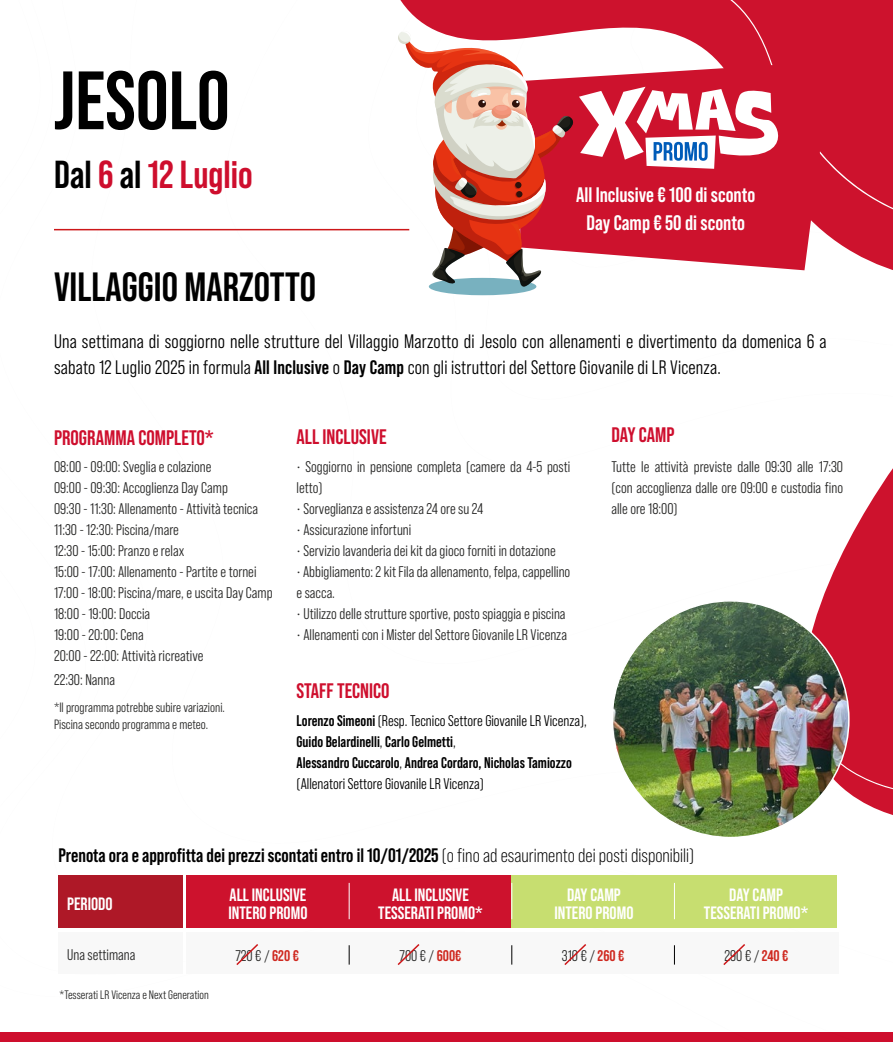
<style>
.page{position:relative;width:893px;height:1042px;background:#fff}
.page>*{position:absolute;margin:0;border:0;box-sizing:border-box;transform-origin:0 0}
.t1{font:700 82.5px "Bebas Neue Pro";color:#000}
.t2{font:700 40.8px "Bebas Neue Pro";color:#000}
.t3{font:700 39px "Bebas Neue Pro";color:#ce0e2d}
.t4{font:700 21px "Bebas Neue Pro";color:#ce0e2d}
.t5{font:700 21px/28.5px "Bebas Neue Pro";color:#fff;text-align:center}
.t6{font:19.5px/25.5px "Bebas Neue Pro Middle";letter-spacing:.01em;color:#000}
.t7{font:700 19.5px "Bebas Neue Pro";color:#000}
.t8{font:700 17.85px/18px "Bebas Neue Pro";color:#fff;text-align:center}
.t9{font:15.45px/21px "Bebas Neue Pro Middle";color:#282827}
.t10{font:15.45px/21px "Bebas Neue Pro Middle";color:#282827;scale:.95 1}
.t11{font:15.45px "Bebas Neue Pro Middle";color:#000}
.t12{font:700 15.45px/21px "Bebas Neue Pro";color:#000}
.t13{font:13.5px/16.5px "Bebas Neue Pro Middle";color:#282827}
.t14{font:12.3px "Bebas Neue Pro Middle";color:#282827}
.s1{color:#000}
.s2{font-family:"Bebas Neue Pro";font-weight:700}
.s3{font-family:"Bebas Neue Pro Middle";font-weight:400}
.s4{font-weight:400}
.s5{font-family:"Bebas Neue Pro";font-weight:700;color:#cf2920}
</style>
<div class="page">
<svg style="left:91px;top:829px;width:802px;height:213px"></svg>
<svg style="left:0;top:927px;width:91px;height:115px"></svg>
<svg style="left:382px;top:0;width:511px;height:271px"></svg>
<div style="left:420px;top:0;width:473px;height:229px;background:#cd122d"></div>
<div style="left:186px;top:874px;width:325px;height:53px;background:#cd122d"></div>
<div style="left:511px;top:874px;width:325px;height:53px;background:#c7de70"></div>
<div style="left:58px;top:874px;width:125px;height:53px;background:#ae1827"></div>
<div style="left:58px;top:932px;width:125px;height:41px;background:#f8f8f8"></div>
<div style="left:186px;top:932px;width:653px;height:41px;background:#f8f8f8"></div>
<hr style="left:349px;top:883px;width:1px;height:36px;background:#fff">
<svg style="left:349px;top:945px;width:1px;height:19px"></svg>
<hr style="left:511px;top:883px;width:1px;height:36px;background:#fff">
<hr style="left:674px;top:883px;width:1px;height:36px;background:#fff">
<svg style="left:511px;top:945px;width:1px;height:19px"></svg>
<svg style="left:674px;top:945px;width:1px;height:19px"></svg>
<svg style="left:573px;top:61px;width:259px;height:209px;background:#d22b43"></svg>
<div style="left:429px;top:278px;width:107px;height:17px;background:#78b1bf;border-radius:50%"></div>
<svg style="left:398px;top:31px;width:175px;height:256px"></svg>
<svg style="left:579px;top:0;width:218px;height:169px"></svg>
<svg style="left:236px;top:944px;width:22px;height:21px"></svg>
<svg style="left:397px;top:944px;width:23px;height:21px"></svg>
<svg style="left:564px;top:944px;width:22px;height:21px"></svg>
<svg style="left:723px;top:944px;width:22px;height:21px"></svg>
<svg style="left:847px;top:792px;width:46px;height:23px"></svg>
<svg style="left:811px;top:468px;width:82px;height:324px;fill:#cd122d"></svg>
<img style="left:612px;top:601px;width:237px;height:236px;border-radius:118px">
<hr style="left:54px;top:229px;width:355px;height:1px;background:#cd1719">
<h1 class="t1" style="left:54px;top:53px;width:177px">JESOLO</h1>
<h3 class="t3" style="left:54px;top:152px;width:200px"><span class="s1">Dal</span> 6 <span class="s1">al</span> 12 Luglio</h3>
<h2 class="t2" style="left:54px;top:263px;width:264px">VILLAGGIO MARZOTTO</h2>
<h3 class="t5" style="left:576px;top:180px;width:181px">All Inclusive € 100 di sconto<br>Day Camp € 50 di sconto</h3>
<p class="t6" style="left:54px;top:329px;width:774px">Una settimana di soggiorno nelle strutture del Villaggio Marzotto di Jesolo con allenamenti e divertimento da domenica 6 a sabato 12 Luglio 2025 in formula <span class="s2">All Inclusive</span> o <span class="s2">Day Camp</span> con gli istruttori del Settore Giovanile di LR Vicenza.</p>
<h3 class="t4" style="left:54px;top:425px;width:161px">PROGRAMMA COMPLETO*</h3>
<h3 class="t4" style="left:611px;top:422px;width:65px">DAY CAMP</h3>
<h3 class="t4" style="left:296px;top:425px;width:92px">ALL INCLUSIVE</h3>
<p class="t9" style="left:54px;top:456px;width:220px">08:00 - 09:00: Sveglia e colazione<br>09:00 - 09:30: Accoglienza Day Camp<br>09:30 - 11:30: Allenamento - Attività tecnica 11:30 - 12:30: Piscina/mare<br>12:30 - 15:00: Pranzo e relax<br>15:00 - 17:00: Allenamento - Partite e tornei 17:00 - 18:00: Piscina/mare, e uscita Day Camp 18:00 - 19:00: Doccia<br>19:00 - 20:00: Cena<br>20:00 - 22:00: Attività ricreative</p>
<p class="t9" style="left:54px;top:669px;width:63px">22:30: Nanna</p>
<p class="t13" style="left:54px;top:699px;width:172px">*Il programma potrebbe subire variazioni.<br>Piscina secondo programma e meteo.</p>
<p class="t10" style="left:296px;top:456px;width:290px">• Soggiorno in pensione completa (camere da 4-5 posti letto)</p>
<p class="t10" style="left:296px;top:498px;width:198px">• Sorveglianza e assistenza 24 ore su 24</p>
<p class="t10" style="left:296px;top:519px;width:122px">• Assicurazione infortuni</p>
<p class="t10" style="left:296px;top:540px;width:274px">• Servizio lavanderia dei kit da gioco forniti in dotazione</p>
<p class="t10" style="left:296px;top:561px;width:290px">• Abbigliamento: 2 kit Fila da allenamento, felpa, cappellino e sacca.</p>
<p class="t10" style="left:296px;top:603px;width:285px">• Utilizzo delle strutture sportive, posto spiaggia e piscina</p>
<p class="t10" style="left:296px;top:624px;width:286px">• Allenamenti con i Mister del Settore Giovanile LR Vicenza</p>
<h3 class="t4" style="left:296px;top:678px;width:95px">STAFF TECNICO</h3>
<p class="t11" style="left:296px;top:711px;width:292px"><span class="s2">Lorenzo Simeoni</span> (Resp. Tecnico Settore Giovanile LR Vicenza),</p>
<p class="t12" style="left:296px;top:730px;width:277px">Guido Belardinelli<span class="s3">,</span> Carlo Gelmetti<span class="s3">,<br></span>Alessandro Cuccarolo<span class="s3">,</span> Andrea Cordaro, Nicholas Tamiozzo</p>
<p class="t11" style="left:296px;top:774px;width:189px">(Allenatori Settore Giovanile LR Vicenza)</p>
<p class="t9" style="left:611px;top:456px;width:233px;text-align:justify">Tutte le attività previste dalle 09:30 alle 17:30 (con accoglienza dalle ore 09:00 e custodia fino alle ore 18:00)</p>
<p class="t7" style="left:58px;top:844px;width:637px">Prenota ora e approfitta dei prezzi scontati entro il 10/01/2025 <span class="s4">(o fino ad esaurimento dei posti disponibili)</span></p>
<p class="t8" style="left:67px;top:894px;width:47px">PERIODO</p>
<p class="t8" style="left:228px;top:885px;width:81px;text-align:left">ALL INCLUSIVE<br>INTERO PROMO</p>
<p class="t8" style="left:378px;top:885px;width:106px">ALL INCLUSIVE<br>TESSERATI PROMO*</p>
<p class="t8" style="left:554px;top:885px;width:81px">DAY CAMP<br>INTERO PROMO</p>
<p class="t8" style="left:704px;top:885px;width:106px">DAY CAMP<br>TESSERATI PROMO*</p>
<p class="t9" style="left:67px;top:944px;width:70px">Una settimana</p>
<p class="t9" style="left:235px;top:945px;width:65px">720 € / <span class="s5">620 €</span></p>
<p class="t9" style="left:399px;top:945px;width:63px">700 € / <span class="s5">600€</span></p>
<p class="t9" style="left:562px;top:945px;width:64px">310 € / <span class="s5">260 €</span></p>
<p class="t9" style="left:724px;top:945px;width:65px">290 € / <span class="s5">240 €</span></p>
<p class="t14" style="left:59px;top:987px;width:151px">*Tesserati LR Vicenza e Next Generation</p>
</div>
